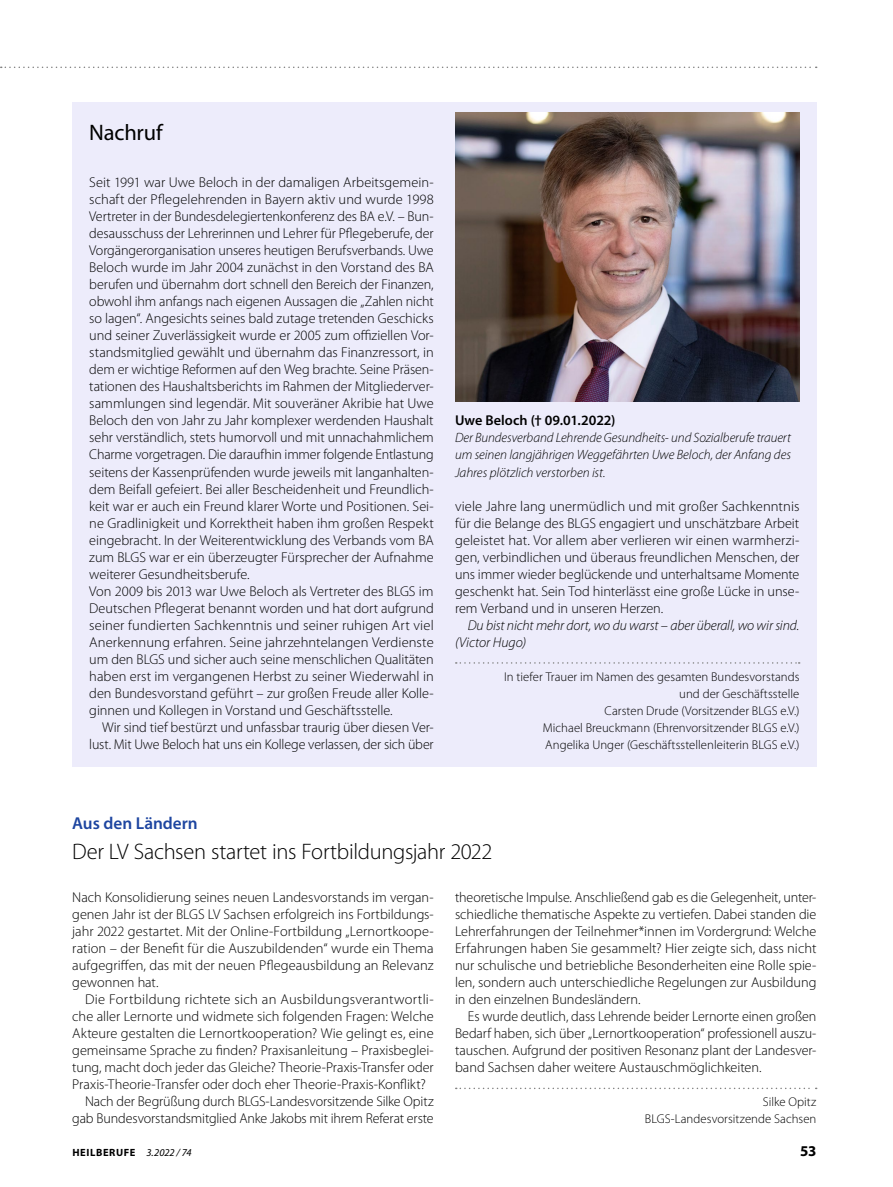
<style>
.page{position:relative;width:893px;height:1187px;background:#fff}
.page>*{position:absolute;margin:0;border:0;box-sizing:border-box;transform-origin:0 0}
.NoXML_Title_2{font:300 22.5px "Myriad Pro";letter-spacing:-.015em;color:#000}
.NoXML_Title_2-2{font:22.5px "Myriad Pro";letter-spacing:-.01em;color:#000}
.NoXML_SuperTitle_2{font:600 17.25px "Myriad Pro";color:#1d45a0}
.t1{font:700 15px "Myriad Pro";color:#000}
.NoXML_Para{font:300 14.25px/17px "Myriad Pro";color:#000;text-align:justify}
.NoXML_Para_Indent{font:300 14.25px/17px "Myriad Pro";letter-spacing:-.005em;color:#000;text-align:justify}
.NoXML_Para_Indent-2{font:italic 300 14.25px/17px "Myriad Pro";letter-spacing:-.005em;color:#000}
.NoXML_Para-2{font:600 14.25px "Myriad Pro";letter-spacing:.005em;color:#000}
.NoXML_Image_Caption{font:italic 300 13.5px/17px "Myriad Pro";color:#000;text-align:justify}
.NoXML_Author{font:300 12.75px/17px "Myriad Pro";letter-spacing:.005em;color:#000;text-align:right}
.t2{font:700 10.5px "Myriad Pro";letter-spacing:.06em;color:#000}
.s1{font-weight:400;font-style:italic}
</style>
<div class="page">
<div style="left:72px;top:102px;width:744px;height:664px;background:#edecfb"></div>
<svg style="left:456px;top:662px;width:344px;height:1px"></svg>
<img style="left:455px;top:113px;width:344px;height:289px">
<svg style="left:456px;top:1087px;width:361px;height:2px"></svg>
<svg style="left:1px;top:67px;width:816px;height:1px"></svg>
<p class="NoXML_Title_2-2" style="left:89px;top:119px;width:75px">Nachruf</p>
<p class="NoXML_Para" style="left:89px;top:174px;width:346px">Seit 1991 war Uwe Beloch in der damaligen Arbeitsgemein&shy;schaft der Pflegelehrenden in Bayern aktiv und wurde 1998<br>Vertreter in der Bundesdelegiertenkonferenz des BA e.V. – Bun&shy;desausschuss der Lehrerinnen und Lehrer für Pflegeberufe, der Vorgängerorganisation unseres heutigen Berufsverbands. Uwe Beloch wurde im Jahr 2004 zunächst in den Vorstand des BA berufen und übernahm dort schnell den Bereich der Finanzen, obwohl ihm anfangs nach eigenen Aussagen die „Zahlen nicht so lagen“. Angesichts seines bald zutage tretenden Geschicks und seiner Zuverlässigkeit wurde er 2005 zum offiziellen Vor&shy;standsmitglied gewählt und übernahm das Finanzressort, in dem er wichtige Reformen auf den Weg brachte. Seine Präsen&shy;tationen des Haushaltsberichts im Rahmen der Mitgliederver&shy;sammlungen sind legendär. Mit souveräner Akribie hat Uwe Beloch den von Jahr zu Jahr komplexer werdenden Haushalt sehr verständlich, stets humorvoll und mit unnachahmlichem Charme vorgetragen. Die daraufhin immer folgende Entlastung seitens der Kassenprüfenden wurde jeweils mit langanhalten&shy;dem Beifall gefeiert. Bei aller Bescheidenheit und Freundlich&shy;keit war er auch ein Freund klarer Worte und Positionen. Sei&shy;ne Gradlinigkeit und Korrektheit haben ihm großen Respekt eingebracht. In der Weiterentwicklung des Verbands vom BA zum BLGS war er ein überzeugter Fürsprecher der Aufnahme weiterer Gesundheitsberufe.</p>
<p class="NoXML_Para" style="left:89px;top:582px;width:346px">Von 2009 bis 2013 war Uwe Beloch als Vertreter des BLGS im Deutschen Pflegerat benannt worden und hat dort aufgrund seiner fundierten Sachkenntnis und seiner ruhigen Art viel Anerkennung erfahren. Seine jahrzehntelangen Verdienste um den BLGS und sicher auch seine menschlichen Qualitäten haben erst im vergangenen Herbst zu seiner Wiederwahl in den Bundesvorstand geführt – zur großen Freude aller Kolle&shy;ginnen und Kollegen in Vorstand und Geschäftsstelle.</p>
<p class="NoXML_Para_Indent" style="left:89px;top:718px;width:346px;text-align:right">Wir sind tief bestürzt und unfassbar traurig über diesen Ver&shy;lust. Mit Uwe Beloch hat uns ein Kollege verlassen, der sich über</p>
<p class="NoXML_Para-2" style="left:455px;top:411px;width:162px">Uwe Beloch († 09.01.2022)</p>
<p class="NoXML_Image_Caption" style="left:455px;top:430px;width:337px">Der Bundesverband Lehrende Gesundheits- und Sozialberufe trauert um seinen langjährigen Weggefährten Uwe Beloch, der Anfang des Jahres plötzlich verstorben ist.</p>
<p class="NoXML_Para_Indent" style="left:455px;top:497px;width:346px">viele Jahre lang unermüdlich und mit großer Sachkenntnis für die Belange des BLGS engagiert und unschätzbare Arbeit geleistet hat. Vor allem aber verlieren wir einen warmherzi&shy;gen, verbindlichen und überaus freundlichen Menschen, der uns immer wieder beglückende und unterhaltsame Momente geschenkt hat. Sein Tod hinterlässt eine große Lücke in unse&shy;rem Verband und in unseren Herzen.</p>
<p class="NoXML_Para_Indent-2" style="left:455px;top:616px;width:346px;text-indent:13px">Du bist nicht mehr dort, wo du warst – aber überall, wo wir sind. (Victor Hugo)</p>
<p class="NoXML_Author" style="left:504px;top:668px;width:297px">In tiefer Trauer im Namen des gesamten Bundesvorstands und der Geschäftsstelle<br>Carsten Drude (Vorsitzender BLGS e.V.)<br>Michael Breuckmann (Ehrenvorsitzender BLGS e.V.)<br>Angelika Unger (Geschäftsstellenleiterin BLGS e.V.)</p>
<p class="NoXML_SuperTitle_2" style="left:72px;top:812px;width:127px">Aus den Ländern</p>
<p class="NoXML_Title_2" style="left:72px;top:839px;width:422px">Der LV Sachsen startet ins Fortbildungsjahr 2022</p>
<p class="NoXML_Para" style="left:72px;top:888px;width:363px">Nach Konsolidierung seines neuen Landesvorstands im vergan&shy;genen Jahr ist der BLGS LV Sachsen erfolgreich ins Fortbildungs&shy;jahr 2022 gestartet. Mit der Online-Fortbildung „Lernortkoope&shy;ration – der Benefit für die Auszubildenden“ wurde ein Thema aufgegriffen, das mit der neuen Pflegeausbildung an Relevanz gewonnen hat.</p>
<p class="NoXML_Para_Indent" style="left:72px;top:990px;width:363px;text-indent:13px">Die Fortbildung richtete sich an Ausbildungsverantwortli&shy;che aller Lernorte und widmete sich folgenden Fragen: Welche Akteure gestalten die Lernortkooperation? Wie gelingt es, eine gemeinsame Sprache zu finden? Praxisanleitung – Praxisbeglei&shy;tung, macht doch jeder das Gleiche? Theorie-Praxis-Transfer oder Praxis-Theorie-Transfer oder doch eher Theorie-Praxis-Konflikt?</p>
<p class="NoXML_Para_Indent" style="left:72px;top:1093px;width:363px;text-align:right">Nach der Begrüßung durch BLGS-Landesvorsitzende Silke Opitz gab Bundesvorstandsmitglied Anke Jakobs mit ihrem Referat erste</p>
<p class="NoXML_Para_Indent" style="left:455px;top:888px;width:363px">theoretische Impulse. Anschließend gab es die Gelegenheit, unter&shy;schiedliche thematische Aspekte zu vertiefen. Dabei standen die Lehrerfahrungen der Teilnehmer*innen im Vordergrund: Welche Erfahrungen haben Sie gesammelt? Hier zeigte sich, dass nicht nur schulische und betriebliche Besonderheiten eine Rolle spie&shy;len, sondern auch unterschiedliche Regelungen zur Ausbildung in den einzelnen Bundesländern.</p>
<p class="NoXML_Para_Indent" style="left:455px;top:1007px;width:363px;text-indent:13px">Es wurde deutlich, dass Lehrende beider Lernorte einen großen Bedarf haben, sich über „Lernortkooperation“ professionell auszu&shy;tauschen. Aufgrund der positiven Resonanz plant der Landesver&shy;band Sachsen daher weitere Austauschmöglichkeiten.</p>
<p class="NoXML_Author" style="left:645px;top:1093px;width:173px">Silke Opitz<br>BLGS-Landesvorsitzende Sachsen</p>
<p class="t2" style="left:72px;top:1145px;width:121px">HEILBERUFE <span class="s1">3.2022 / 74</span></p>
<p class="t1" style="left:800px;top:1140px;width:18px">53</p>
</div>
